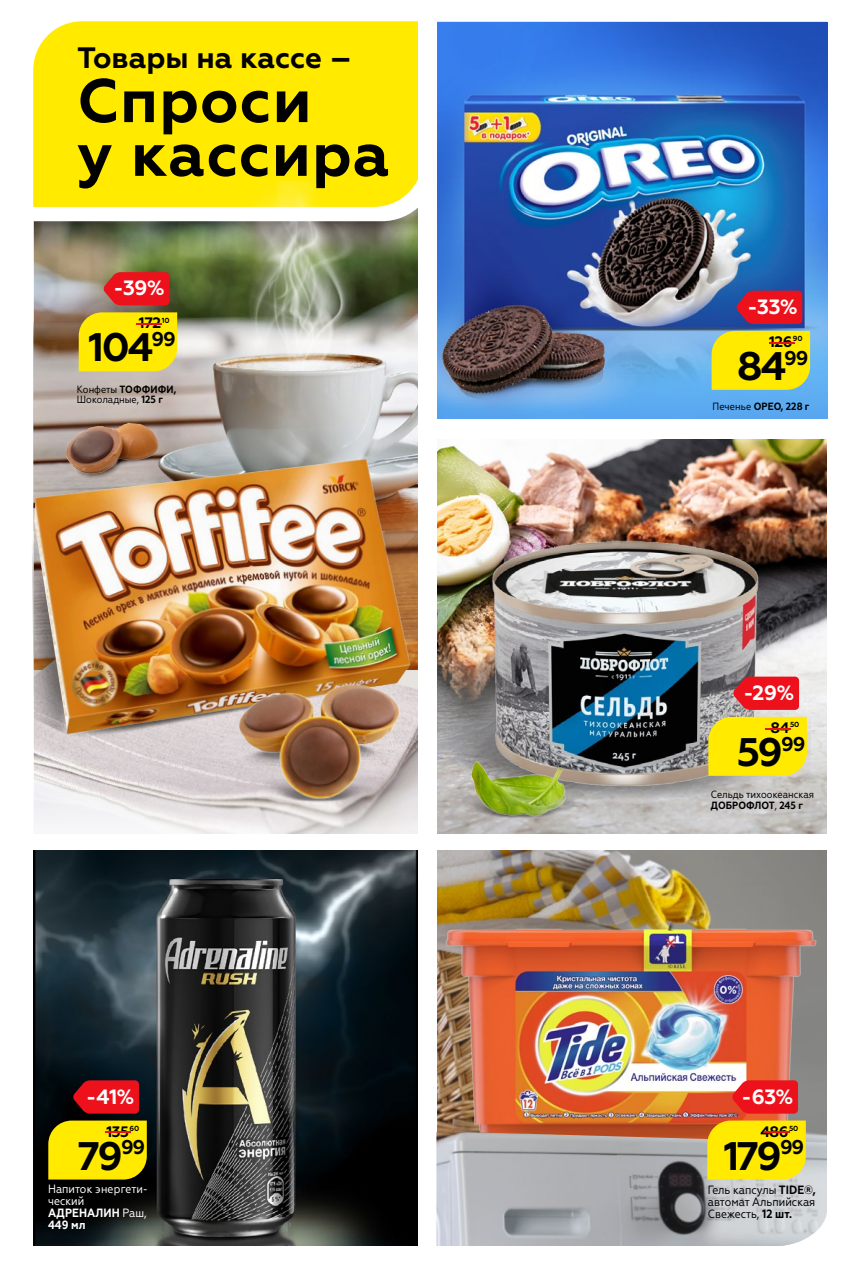
<style>
.page{position:relative;width:859px;height:1263px;background:#fff}
.page>*{position:absolute;margin:0;border:0;box-sizing:border-box;transform-origin:0 0}
.t1{font:700 61.35px/53.7px "Geometria";letter-spacing:.02em;color:#000}
.t2{font:700 39.75px "Geometria";letter-spacing:-.065em;color:#000}
.t3{font:700 29.55px "Geometria";color:#000}
.t4{font:700 20.7px "Geometria";color:#fff}
.t5{font:700 15.15px "Geometria";letter-spacing:-.03em;color:#000}
.t6{font:700 15.15px "Geometria";color:#ed111c;scale:5.5 1}
.t7{font:12px/12px "Geometria Narrow";color:#000;text-align:justify}
.t8{font:12px/12px "Geometria Narrow";color:#fff}
.t9{font:10.5px/10.5px "Geometria Narrow";color:#000}
.t10{font:700 10.5px "Geometria Narrow";color:#000}
.t11{font:700 7.35px "Geometria";letter-spacing:-.03em;color:#000}
.s1{font-size:15.15px;color:#ed111c}
.s2{font-weight:700}
.s3{font-weight:400}
</style>
<div class="page">
<img style="left:437px;top:440px;width:390px;height:176px">
<img style="left:437px;top:616px;width:390px;height:217px">
<img style="left:437px;top:618px;width:376px;height:216px">
<img style="left:437px;top:22px;width:390px;height:396px">
<img style="left:34px;top:221px;width:384px;height:92px">
<img style="left:34px;top:850px;width:384px;height:396px">
<img style="left:437px;top:850px;width:390px;height:282px">
<svg style="left:48px;top:1120px;width:99px;height:59px;background:#f1dd00"></svg>
<svg style="left:73px;top:1080px;width:66px;height:34px;background:#d20f1a"></svg>
<img style="left:443px;top:917px;width:377px;height:215px">
<img style="left:661px;top:913px;width:30px;height:20px">
<div style="left:33px;top:21px;width:385px;height:186px;background:#ffea00"></div>
<img style="left:33px;top:313px;width:385px;height:218px">
<img style="left:222px;top:181px;width:192px;height:190px">
<img style="left:470px;top:1066px;width:315px;height:66px">
<img style="left:436px;top:1132px;width:391px;height:114px">
<svg style="left:707px;top:1120px;width:99px;height:59px;background:#fce406"></svg>
<svg style="left:732px;top:1080px;width:66px;height:34px;background:#eb1f27"></svg>
<svg style="left:34px;top:773px;width:384px;height:61px;fill:#f0efef"></svg>
<div style="left:79px;top:312px;width:98px;height:59px;background:#ffea00"></div>
<svg style="left:103px;top:272px;width:66px;height:33px;background:#e31d24"></svg>
<div style="left:712px;top:331px;width:98px;height:59px;background:#ffea00"></div>
<svg style="left:736px;top:291px;width:66px;height:33px;background:#d81729"></svg>
<img style="left:489px;top:527px;width:272px;height:272px">
<svg style="left:708px;top:717px;width:99px;height:59px;background:#fbe708"></svg>
<svg style="left:733px;top:677px;width:66px;height:33px;background:#e31c27"></svg>
<img style="left:437px;top:790px;width:174px;height:64px">
<img style="left:448px;top:735px;width:144px;height:99px">
<img style="left:32px;top:470px;width:2px;height:249px">
<img style="left:45px;top:602px;width:367px;height:175px">
<img style="left:34px;top:458px;width:377px;height:277px">
<img style="left:238px;top:811px;width:162px;height:23px">
<img style="left:204px;top:651px;width:214px;height:160px">
<img style="left:64px;top:423px;width:97px;height:57px">
<p class="t3" style="left:77px;top:40px;width:277px">Товары на кассе –</p>
<p class="t1" style="left:77px;top:75px;width:314px">Cпроси<br>у кассира</p>
<p class="t4" style="left:113px;top:276px;width:53px">-39%</p>
<p class="t2" style="left:88px;top:324px;width:89px">104<sup>99</sup></p>
<p class="t11" style="left:128px;top:316px;width:43px"><span class="s1">-</span> 10</p>
<p class="t5" style="left:139px;top:314px;width:24px">172</p>
<p class="t9" style="left:77px;top:384px;width:101px">Конфеты <span class="s2">ТОФФИФИ,<br></span>Шоколадные, <span class="s2">125 г</span></p>
<p class="t4" style="left:86px;top:1084px;width:50px">-41%</p>
<p class="t2" style="left:78px;top:1132px;width:69px">79<sup>99</sup></p>
<p class="t11" style="left:130px;top:1124px;width:11px">60</p>
<p class="t5" style="left:106px;top:1122px;width:24px">135</p>
<p class="t6" style="left:98px;top:1122px;width:9px">-</p>
<p class="t8" style="left:48px;top:1183px;width:101px">Напиток энергети&shy;ческий<br><span class="s2">АДРЕНАЛИН</span> Раш,<br><span class="s2">449 мл</span></p>
<p class="t4" style="left:747px;top:294px;width:52px">-33%</p>
<p class="t2" style="left:737px;top:342px;width:73px">84<sup>99</sup></p>
<p class="t11" style="left:793px;top:334px;width:11px">90</p>
<p class="t5" style="left:769px;top:332px;width:25px">126</p>
<p class="t6" style="left:761px;top:332px;width:9px">-</p>
<p class="t10" style="left:712px;top:400px;width:98px"><span class="s3">Печенье</span> ОРЕО, 228 г</p>
<p class="t4" style="left:743px;top:680px;width:52px">-29%</p>
<p class="t2" style="left:737px;top:728px;width:70px">59<sup>99</sup></p>
<p class="t11" style="left:790px;top:720px;width:11px">50</p>
<p class="t5" style="left:771px;top:718px;width:20px">84</p>
<p class="t6" style="left:758px;top:718px;width:9px">-</p>
<p class="t9" style="left:711px;top:789px;width:105px">Сельдь тихоокеанская<br><span class="s2">ДОБРОФЛОТ</span>, <span class="s2">245 г</span></p>
<p class="t4" style="left:741px;top:1084px;width:53px">-63%</p>
<p class="t2" style="left:724px;top:1132px;width:82px">179<sup>99</sup></p>
<p class="t11" style="left:789px;top:1124px;width:11px">50</p>
<p class="t5" style="left:760px;top:1122px;width:30px">486</p>
<p class="t6" style="left:756px;top:1122px;width:9px">-</p>
<p class="t7" style="left:708px;top:1184px;width:109px">Гель капсулы <span class="s2">TIDE®, </span>автомат Альпийская Свежесть, <span class="s2">12 шт.</span></p>
</div>
